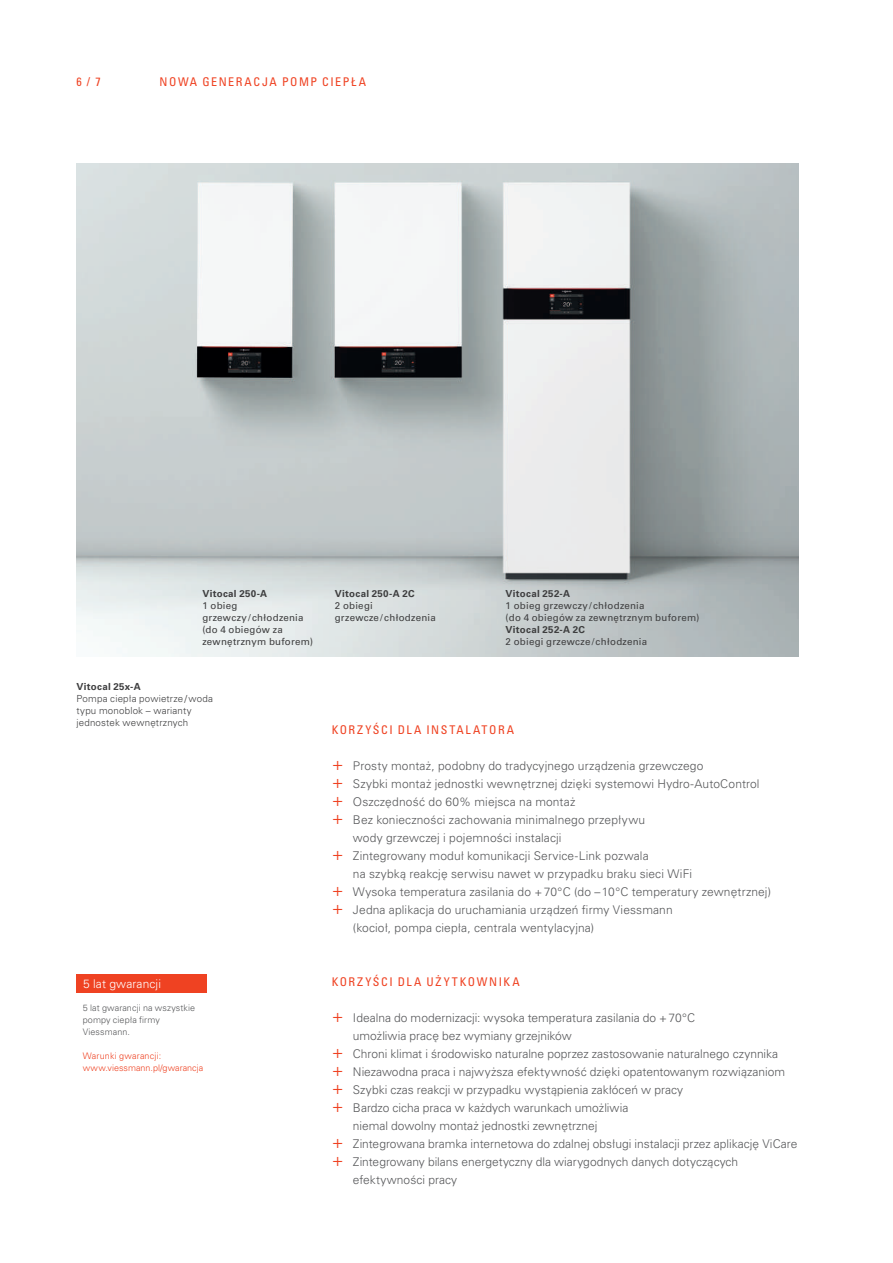
<style>
.page{position:relative;width:893px;height:1263px;background:#fff}
.page>*{position:absolute;margin:0;border:0;box-sizing:border-box;transform-origin:0 0}
.t1{font:300 12px "Univers LTCYR 45";letter-spacing:.005em;color:#57585a}
.t2{font:condensed 12px "Univers LTCYR 57";letter-spacing:.13em;color:#ef4222}
.t3{font:300 12px "Univers LTCYR 45";letter-spacing:.01em;color:#fff}
.t4{font:9.75px/12px "Univers LTCYR 55 Roman";letter-spacing:.025em;color:#3e3e3f}
.t5{font:300 9.75px/12px "Univers LTCYR 45";letter-spacing:.02em;color:#3e3e3f}
.t6{font:700 9.75px "Univers LTCYR 65";letter-spacing:.03em;color:#3e3e3f}
.t7{font:300 9px/12px "Univers LTCYR 45";letter-spacing:.01em;color:#57585a}
.t8{font:300 9px/12px "Univers LTCYR 45";letter-spacing:.01em;color:#ef4222}
.s1{font-size:18px;color:#ef4222}
</style>
<div class="page">
<img style="left:77px;top:164px;width:721px;height:492px">
<div style="left:77px;top:975px;width:130px;height:18px;background:#ef4222"></div>
<p class="t2" style="left:77px;top:74px;width:26px">6 / 7</p>
<p class="t2" style="left:160px;top:74px;width:208px">NOWA GENERACJA POMP CIEPŁA</p>
<p class="t6" style="left:202px;top:587px;width:66px">Vitocal 250-A</p>
<p class="t4" style="left:202px;top:599px;width:112px">1 obieg grzewczy/chłodzenia (do 4 obiegów za zewnętrznym buforem)</p>
<p class="t6" style="left:335px;top:587px;width:81px">Vitocal 250-A 2C</p>
<p class="t4" style="left:335px;top:599px;width:102px">2 obiegi grzewcze/chłodzenia</p>
<p class="t6" style="left:506px;top:587px;width:66px">Vitocal 252-A</p>
<p class="t4" style="left:506px;top:599px;width:195px">1 obieg grzewczy/chłodzenia<br>(do 4 obiegów za zewnętrznym buforem)</p>
<p class="t6" style="left:506px;top:623px;width:81px">Vitocal 252-A 2C</p>
<p class="t4" style="left:506px;top:635px;width:143px">2 obiegi grzewcze/chłodzenia</p>
<p class="t6" style="left:77px;top:679px;width:66px">Vitocal 25x-A</p>
<p class="t5" style="left:77px;top:692px;width:138px">Pompa ciepła powietrze/woda typu monoblok – warianty jednostek wewnętrznych</p>
<p class="t3" style="left:83px;top:975px;width:79px">5 lat gwarancji</p>
<p class="t7" style="left:83px;top:1001px;width:114px">5 lat gwarancji na wszystkie pompy ciepła firmy<br>Viessmann.</p>
<p class="t8" style="left:83px;top:1049px;width:122px">Warunki gwarancji: www.viessmann.pl/gwarancja</p>
<p class="t2" style="left:332px;top:722px;width:184px">KORZYŚCI DLA INSTALATORA</p>
<p class="t1" style="left:332px;top:758px;width:373px"><span class="s1">+</span> Prosty montaż, podobny do tradycyjnego urządzenia grzewczego</p>
<p class="t1" style="left:332px;top:776px;width:429px"><span class="s1">+</span> Szybki montaż jednostki wewnętrznej dzięki systemowi Hydro-AutoControl</p>
<p class="t1" style="left:332px;top:794px;width:245px"><span class="s1">+</span> Oszczędność do 60% miejsca na montaż</p>
<p class="t1" style="left:332px;top:812px;width:315px"><span class="s1">+</span> Bez konieczności zachowania minimalnego przepływu</p>
<p class="t1" style="left:353px;top:830px;width:210px">wody grzewczej i pojemności instalacji</p>
<p class="t1" style="left:332px;top:848px;width:319px"><span class="s1">+</span> Zintegrowany moduł komunikacji Service-Link pozwala</p>
<p class="t1" style="left:353px;top:866px;width:341px">na szybką reakcję serwisu nawet w przypadku braku sieci WiFi</p>
<p class="t1" style="left:332px;top:884px;width:441px"><span class="s1">+</span> Wysoka temperatura zasilania do +70°C (do –10°C temperatury zewnętrznej)</p>
<p class="t1" style="left:332px;top:902px;width:342px"><span class="s1">+</span> Jedna aplikacja do uruchamiania urządzeń firmy Viessmann</p>
<p class="t1" style="left:353px;top:920px;width:243px">(kocioł, pompa ciepła, centrala wentylacyjna)</p>
<p class="t2" style="left:332px;top:974px;width:190px">KORZYŚCI DLA UŻYTKOWNIKA</p>
<p class="t1" style="left:332px;top:1010px;width:365px"><span class="s1">+</span> Idealna do modernizacji: wysoka temperatura zasilania do +70°C</p>
<p class="t1" style="left:353px;top:1028px;width:220px">umożliwia pracę bez wymiany grzejników</p>
<p class="t1" style="left:332px;top:1046px;width:448px"><span class="s1">+</span> Chroni klimat i środowisko naturalne poprzez zastosowanie naturalnego czynnika</p>
<p class="t1" style="left:332px;top:1064px;width:455px"><span class="s1">+</span> Niezawodna praca i najwyższa efektywność dzięki opatentowanym rozwiązaniom</p>
<p class="t1" style="left:332px;top:1082px;width:353px"><span class="s1">+</span> Szybki czas reakcji w przypadku wystąpienia zakłóceń w pracy</p>
<p class="t1" style="left:332px;top:1100px;width:298px"><span class="s1">+</span> Bardzo cicha praca w każdych warunkach umożliwia</p>
<p class="t1" style="left:353px;top:1118px;width:246px">niemal dowolny montaż jednostki zewnętrznej</p>
<p class="t1" style="left:332px;top:1136px;width:467px"><span class="s1">+</span> Zintegrowana bramka internetowa do zdalnej obsługi instalacji przez aplikację ViCare</p>
<p class="t1" style="left:332px;top:1154px;width:408px"><span class="s1">+</span> Zintegrowany bilans energetyczny dla wiarygodnych danych dotyczących</p>
<p class="t1" style="left:353px;top:1172px;width:106px">efektywności pracy</p>
</div>
